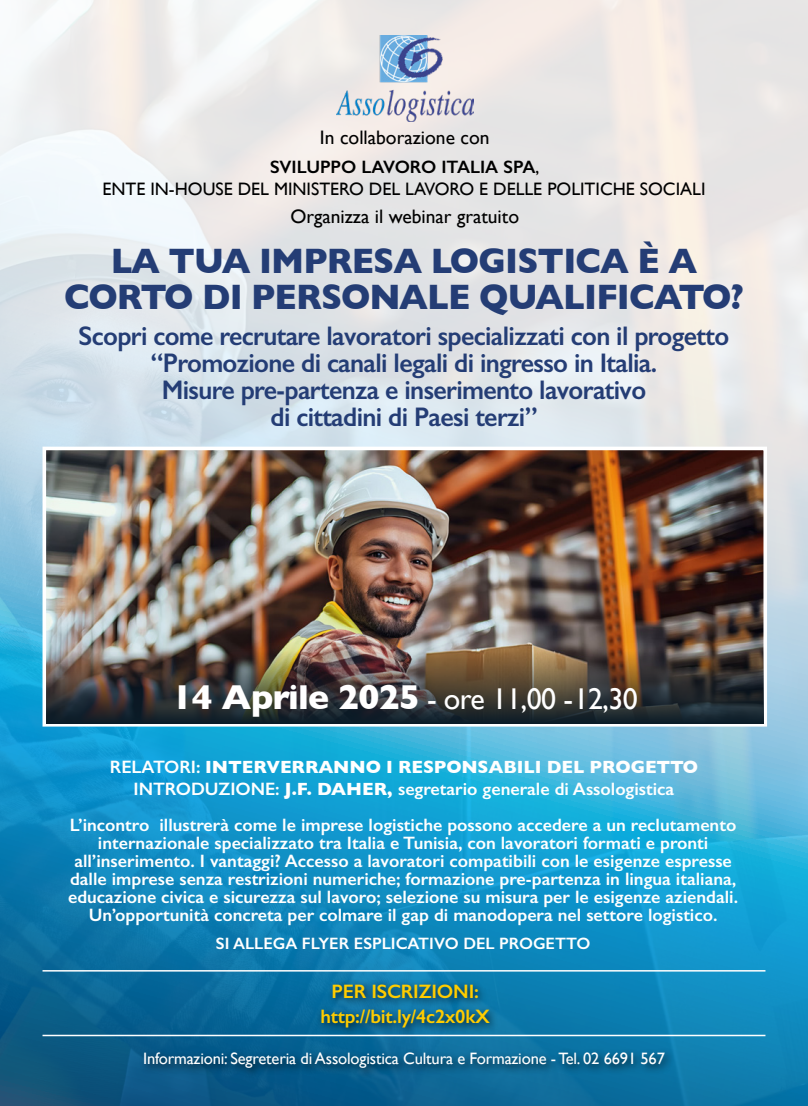
<style>
.page{position:relative;width:808px;height:1106px;background:#fff}
.page>*{position:absolute;margin:0;border:0;box-sizing:border-box;transform-origin:0 0}
.t1{font:700 36px/36px "Gill Sans";letter-spacing:-.025em;color:#243d75;text-align:center;scale:.96 1}
.t2{font:30px "Gill Sans";letter-spacing:-.02em;color:#fff}
.t3{font:600 27px/27px "Gill Sans";letter-spacing:-.025em;color:#243d75;text-align:center;scale:.96 1}
.t4{font:19.5px "Gill Sans";color:#000}
.t5{font:600 19.5px/25px "Gill Sans";letter-spacing:-.01em;color:#fc0;text-align:center}
.t6{font:600 18px/18px "Gill Sans";color:#fff;text-align:center}
.t7{font:18px/21.6px "Gill Sans";color:#000;text-align:center}
.t8{font:16.5px "Gill Sans";letter-spacing:-.01em;color:#fff}
.t9{font:600 16.5px "Gill Sans";color:#fff}
.s1{font-weight:600}
.s2{font-weight:700;font-size:35.25px}
.s3{font-weight:700}
</style>
<div class="page">
<img style="left:0;top:0;width:808px;height:1106px">
<hr style="left:43px;top:1034px;width:722px;height:2px;background:#fff">
<div style="left:139px;top:1047px;width:536px;height:31px;background:#000;opacity:.75"></div>
<img style="left:48px;top:451px;width:714px;height:199px">
<div style="left:43px;top:446px;width:724px;height:280px;border:4px solid #fff"></div>
<img style="left:47px;top:650px;width:717px;height:73px">
<img style="left:337px;top:36px;width:136px;height:86px">
<hr style="left:43px;top:970px;width:722px;height:1px;background:#fff">
<div style="left:316px;top:978px;width:183px;height:60px;background:#000;opacity:.75"></div>
<p class="t4" style="left:320px;top:126px;width:171px">In collaborazione con</p>
<p class="t7" style="left:102px;top:156px;width:605px"><span class="s1">SVILUPPO LAVORO ITALIA SPA</span>,<br>ENTE IN-HOUSE DEL MINISTERO DEL LAVORO E DELLE POLITICHE SOCIALI</p>
<p class="t4" style="left:290px;top:205px;width:230px">Organizza il webinar gratuito</p>
<h1 class="t1" style="left:64px;top:242px;width:710px">LA TUA IMPRESA LOGISTICA È A<br>CORTO DI PERSONALE QUALIFICATO?</h1>
<h3 class="t3" style="left:79px;top:322px;width:679px">Scopri come recrutare lavoratori specializzati con il progetto “Promozione di canali legali di ingresso in Italia.<br>Misure pre-partenza e inserimento lavorativo<br>di cittadini di Paesi terzi”</h3>
<h2 class="t2" style="left:172px;top:681px;width:468px"><span class="s2">14 Aprile 2025</span> - ore 11,00 -12,30</h2>
<p class="t6" style="left:110px;top:756px;width:590px;line-height:21.6px">RELATORI: <span class="s3">INTERVERRANNO I RESPONSABILI DEL PROGETTO<br></span>INTRODUZIONE: <span class="s3">J.F. DAHER,</span> segretario generale di Assologistica</p>
<p class="t6" style="left:68px;top:815px;width:672px">L’incontro illustrerà come le imprese logistiche possono accedere a un reclutamento internazionale specializzato tra Italia e Tunisia, con lavoratori formati e pronti all’inserimento. I vantaggi? Accesso a lavoratori compatibili con le esigenze espresse dalle imprese senza restrizioni numeriche; formazione pre-partenza in lingua italiana, educazione civica e sicurezza sul lavoro; selezione su misura per le esigenze aziendali.<br>Un’opportunità concreta per colmare il gap di manodopera nel settore logistico.</p>
<p class="t9" style="left:216px;top:933px;width:376px">SI ALLEGA FLYER ESPLICATIVO DEL PROGETTO</p>
<p class="t5" style="left:320px;top:978px;width:171px">PER ISCRIZIONI: http://bit.ly/4c2x0kX</p>
<p class="t8" style="left:143px;top:1048px;width:523px">Informazioni: Segreteria di Assologistica Cultura e Formazione - Tel. 02 6691 567</p>
</div>
